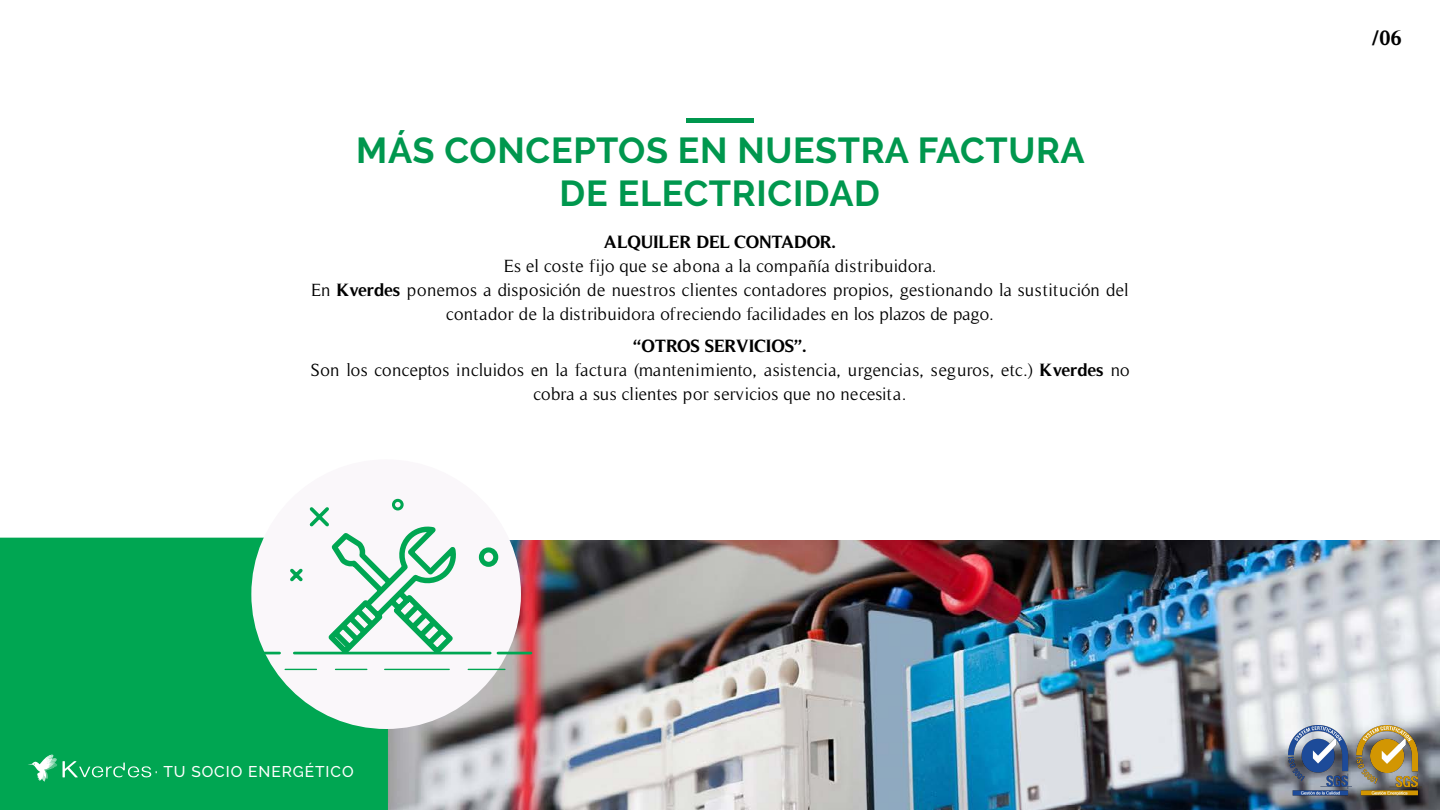
<style>
.page{position:relative;width:1440px;height:810px;background:#fff}
.page>*{position:absolute;margin:0;border:0;box-sizing:border-box;transform-origin:0 0}
.t1{font:700 36px/43.2px "Raleway";letter-spacing:.02em;color:#00974e;text-align:center}
.t2{font:700 21px "Timeless";color:#000}
.t3{font:18px/24px "Timeless";color:#000;text-align:center}
.t4{font:700 18px "Timeless";letter-spacing:-.01em;color:#000}
.t5{font:500 15.52px "Raleway";letter-spacing:.06em;color:#fff}
.s1{font-weight:700}
</style>
<div class="page">
<img style="left:388px;top:540px;width:1052px;height:270px">
<div style="left:686px;top:118px;width:68px;height:5px;background:#00974e"></div>
<div style="left:0;top:538px;width:388px;height:272px;background:#00a652"></div>
<svg style="left:63px;top:761px;width:89px;height:17px;background:#32b773"></svg>
<svg style="left:28px;top:754px;width:29px;height:28px"></svg>
<div style="left:251px;top:459px;width:270px;height:270px;background:#faf7fa;border-radius:50%"></div>
<hr style="left:241px;top:652px;width:39px;height:2px;background:#00a652">
<hr style="left:498px;top:652px;width:33px;height:2px;background:#00a652">
<hr style="left:294px;top:652px;width:196px;height:2px;background:#00a652">
<hr style="left:285px;top:669px;width:31px;height:1px;background:#00a652">
<hr style="left:336px;top:669px;width:31px;height:1px;background:#00a652">
<hr style="left:385px;top:669px;width:64px;height:1px;background:#00a652">
<hr style="left:468px;top:669px;width:37px;height:1px;background:#00a652">
<div style="left:479px;top:547px;width:19px;height:20px;border:5px solid #00a652;border-radius:50%"></div>
<div style="left:392px;top:499px;width:12px;height:11px;border:3px solid #00a652;border-radius:50%"></div>
<svg style="left:290px;top:504px;width:168px;height:151px"></svg>
<img style="left:1288px;top:726px;width:64px;height:71px">
<img style="left:1356px;top:725px;width:65px;height:72px">
<h1 class="t1" style="left:356px;top:129px;width:730px">MÁS CONCEPTOS EN NUESTRA FACTURA<br>DE ELECTRICIDAD</h1>
<p class="t4" style="left:604px;top:231px;width:234px">ALQUILER DEL CONTADOR.</p>
<p class="t3" style="left:311px;top:254px;width:819px">Es el coste fijo que se abona a la compañía distribuidora.<br>En <span class="s1">Kverdes</span> ponemos a disposición de nuestros clientes contadores propios, gestionando la sustitución del contador de la distribuidora ofreciendo facilidades en los plazos de pago.</p>
<p class="t3" style="left:310px;top:334px;width:821px"><span class="s1">“OTROS SERVICIOS”.<br></span>Son los conceptos incluidos en la factura (mantenimiento, asistencia, urgencias, seguros, etc.) <span class="s1">Kverdes</span> no cobra a sus clientes por servicios que no necesita.</p>
<p class="t5" style="left:155px;top:763px;width:200px">· TU SOCIO ENERGÉTICO</p>
<p class="t2" style="left:1372px;top:25px;width:32px">/06</p>
</div>
